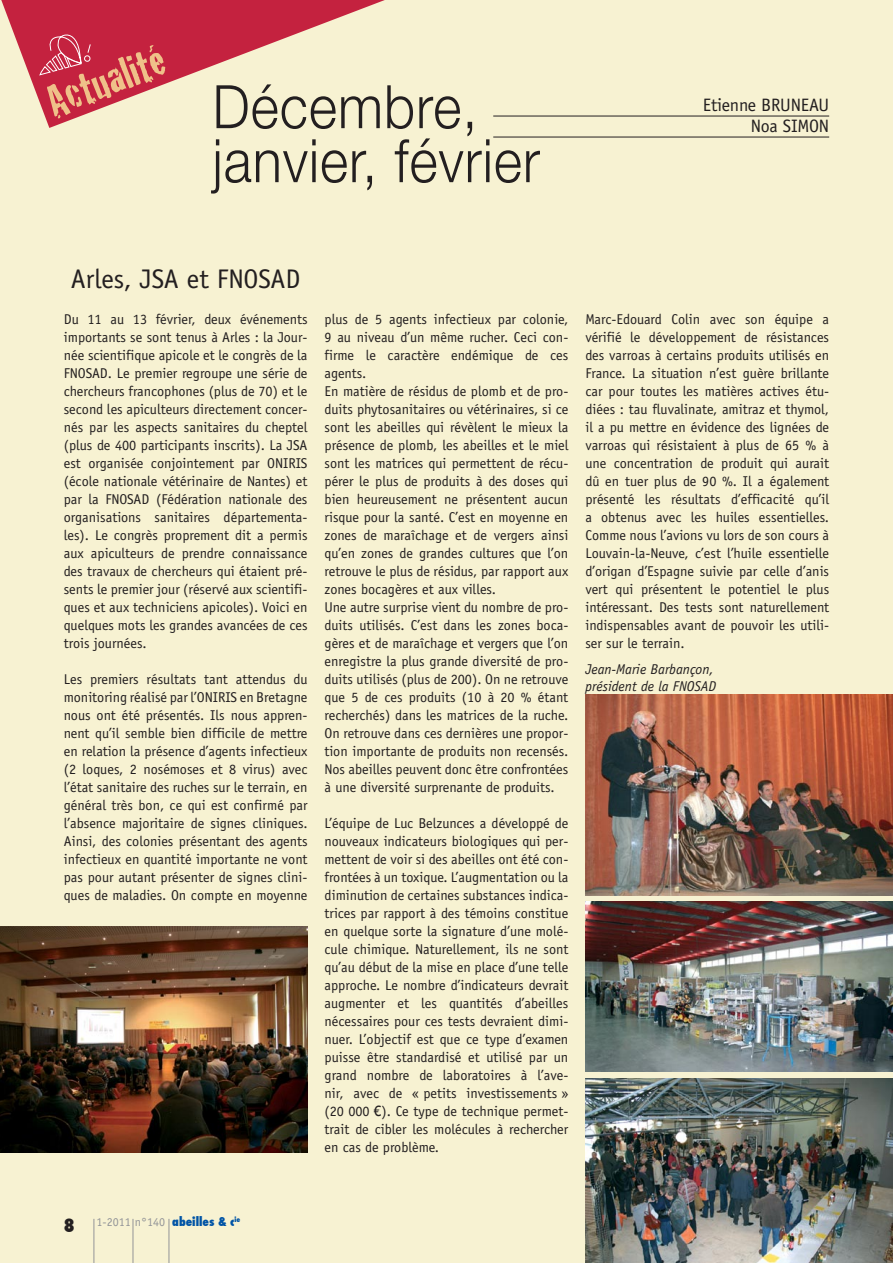
<style>
.page{position:relative;width:893px;height:1263px;background:#f7f2d2}
.page>*{position:absolute;margin:0;border:0;box-sizing:border-box;transform-origin:0 0}
.t1{font:300 60px/54px "Helvetica Neue";letter-spacing:.02em;color:#231f20;scale:.9 1}
.t2{font:45px "Cracked";color:#efc189}
.t3{font:27px "Officina Sans";color:#231f20}
.t4{font:18px "Officina Sans";letter-spacing:-.01em;color:#231f20}
.t5{font:800 condensed 18px "Futura";color:#231f20}
.t6{font:14.25px/18px "Officina Sans";color:#231f20;text-align:justify}
.t7{font:italic 14.25px/16.5px "Officina Sans";color:#231f20}
.t8{font:12px "Officina Sans";color:#939598}
.s1{font-family:"Trebuchet MS"}
.s2{font-family:"Futura";font-weight:800;font-stretch:condensed;color:#0054a6}
</style>
<div class="page">
<svg style="left:1px;top:0;width:384px;height:128px"></svg>
<svg style="left:39px;top:34px;width:52px;height:42px;background:#cc415a"></svg>
<hr style="left:493px;top:116px;width:336px;height:1px;background:#231f20">
<hr style="left:493px;top:137px;width:336px;height:1px;background:#231f20">
<img style="left:585px;top:695px;width:308px;height:200px">
<img style="left:585px;top:902px;width:308px;height:170px">
<img style="left:585px;top:1078px;width:308px;height:185px">
<img style="left:0;top:926px;width:308px;height:226px">
<hr style="left:133px;top:1219px;width:1px;height:44px;background:#939598">
<hr style="left:169px;top:1219px;width:1px;height:44px;background:#939598">
<hr style="left:94px;top:1219px;width:1px;height:44px;background:#939598">
<p class="t2" style="left:36px;top:70px;width:125px;rotate:-21deg">Actualité</p>
<p class="t1" style="left:213px;top:79px;width:365px">Décembre, janvier, février</p>
<p class="t4" style="left:703px;top:95px;width:128px">Etienne BRUNEAU</p>
<p class="t4" style="left:751px;top:116px;width:80px">Noa SIMON</p>
<p class="t3" style="left:71px;top:263px;width:231px">Arles, JSA et FNOSAD</p>
<p class="t6" style="left:64px;top:310px;width:245px">Du 11 au 13 février, deux événements importants se sont tenus à Arles : la Jour&shy;née scientifique apicole et le congrès de la FNOSAD. Le premier regroupe une série de chercheurs francophones (plus de 70) et le second les apiculteurs directement concer&shy;nés par les aspects sanitaires du cheptel (plus de 400 participants inscrits). La JSA est organisée conjointement par ONIRIS (école nationale vétérinaire de Nantes) et par la FNOSAD (Fédération nationale des organisations sanitaires départementa&shy;les). Le congrès proprement dit a permis aux apiculteurs de prendre connaissance des travaux de chercheurs qui étaient pré&shy;sents le premier jour (réservé aux scientifi&shy;ques et aux techniciens apicoles). Voici en quelques mots les grandes avancées de ces trois journées.</p>
<p class="t6" style="left:64px;top:670px;width:245px">Les premiers résultats tant attendus du monitoring réalisé par l’ONIRIS en Bretagne nous ont été présentés. Ils nous appren&shy;nent qu’il semble bien difficile de mettre en relation la présence d’agents infectieux (2 loques, 2 nosémoses et 8 virus) avec l’état sanitaire des ruches sur le terrain, en général très bon, ce qui est confirmé par l’absence majoritaire de signes cliniques.<br>Ainsi, des colonies présentant des agents infectieux en quantité importante ne vont pas pour autant présenter de signes clini&shy;ques de maladies. On compte en moyenne</p>
<p class="t6" style="left:325px;top:310px;width:245px">plus de 5 agents infectieux par colonie, 9 au niveau d’un même rucher. Ceci con&shy;firme le caractère endémique de ces agents.</p>
<p class="t6" style="left:325px;top:382px;width:245px">En matière de résidus de plomb et de pro&shy;duits phytosanitaires ou vétérinaires, si ce sont les abeilles qui révèlent le mieux la présence de plomb, les abeilles et le miel sont les matrices qui permettent de récu&shy;pérer le plus de produits à des doses qui bien heureusement ne présentent aucun risque pour la santé. C’est en moyenne en zones de maraîchage et de vergers ainsi qu’en zones de grandes cultures que l’on retrouve le plus de résidus, par rapport aux zones bocagères et aux villes.</p>
<p class="t6" style="left:325px;top:598px;width:245px">Une autre surprise vient du nombre de pro&shy;duits utilisés. C’est dans les zones boca&shy;gères et de maraîchage et vergers que l’on enregistre la plus grande diversité de pro&shy;duits utilisés (plus de 200). On ne retrouve que 5 de ces produits (10 à 20 % étant recherchés) dans les matrices de la ruche.<br>On retrouve dans ces dernières une propor&shy;tion importante de produits non recensés.<br>Nos abeilles peuvent donc être confrontées à une diversité surprenante de produits.</p>
<p class="t6" style="left:325px;top:814px;width:245px">L’équipe de Luc Belzunces a développé de nouveaux indicateurs biologiques qui per&shy;mettent de voir si des abeilles ont été con&shy;frontées à un toxique. L’augmentation ou la diminution de certaines substances indica&shy;trices par rapport à des témoins constitue en quelque sorte la signature d’une molé&shy;cule chimique. Naturellement, ils ne sont qu’au début de la mise en place d’une telle approche. Le nombre d’indicateurs devrait augmenter et les quantités d’abeilles nécessaires pour ces tests devraient dimi&shy;nuer. L’objectif est que ce type d’examen puisse être standardisé et utilisé par un grand nombre de laboratoires à l’ave&shy;nir, avec de « petits investissements » (20 000 <span class="s1">€</span>). Ce type de technique permet&shy;trait de cibler les molécules à rechercher en cas de problème.</p>
<p class="t6" style="left:585px;top:310px;width:245px">Marc-Edouard Colin avec son équipe a vérifié le développement de résistances des varroas à certains produits utilisés en France. La situation n’est guère brillante car pour toutes les matières actives étu&shy;diées : tau fluvalinate, amitraz et thymol, il a pu mettre en évidence des lignées de varroas qui résistaient à plus de 65 % à une concentration de produit qui aurait dû en tuer plus de 90 %. Il a également présenté les résultats d’efficacité qu’il a obtenus avec les huiles essentielles.<br>Comme nous l’avions vu lors de son cours à Louvain-la-Neuve, c’est l’huile essentielle d’origan d’Espagne suivie par celle d’anis vert qui présentent le potentiel le plus intéressant. Des tests sont naturellement indispensables avant de pouvoir les utili&shy;ser sur le terrain.</p>
<p class="t7" style="left:585px;top:661px;width:132px">Jean-Marie Barbançon, président de la FNOSAD</p>
<p class="t5" style="left:64px;top:1213px;width:12px">8</p>
<p class="t8" style="left:97px;top:1215px;width:145px">1-2011 n°140 <span class="s2">abeilles &amp; c</span><sup>ie</sup></p>
</div>
